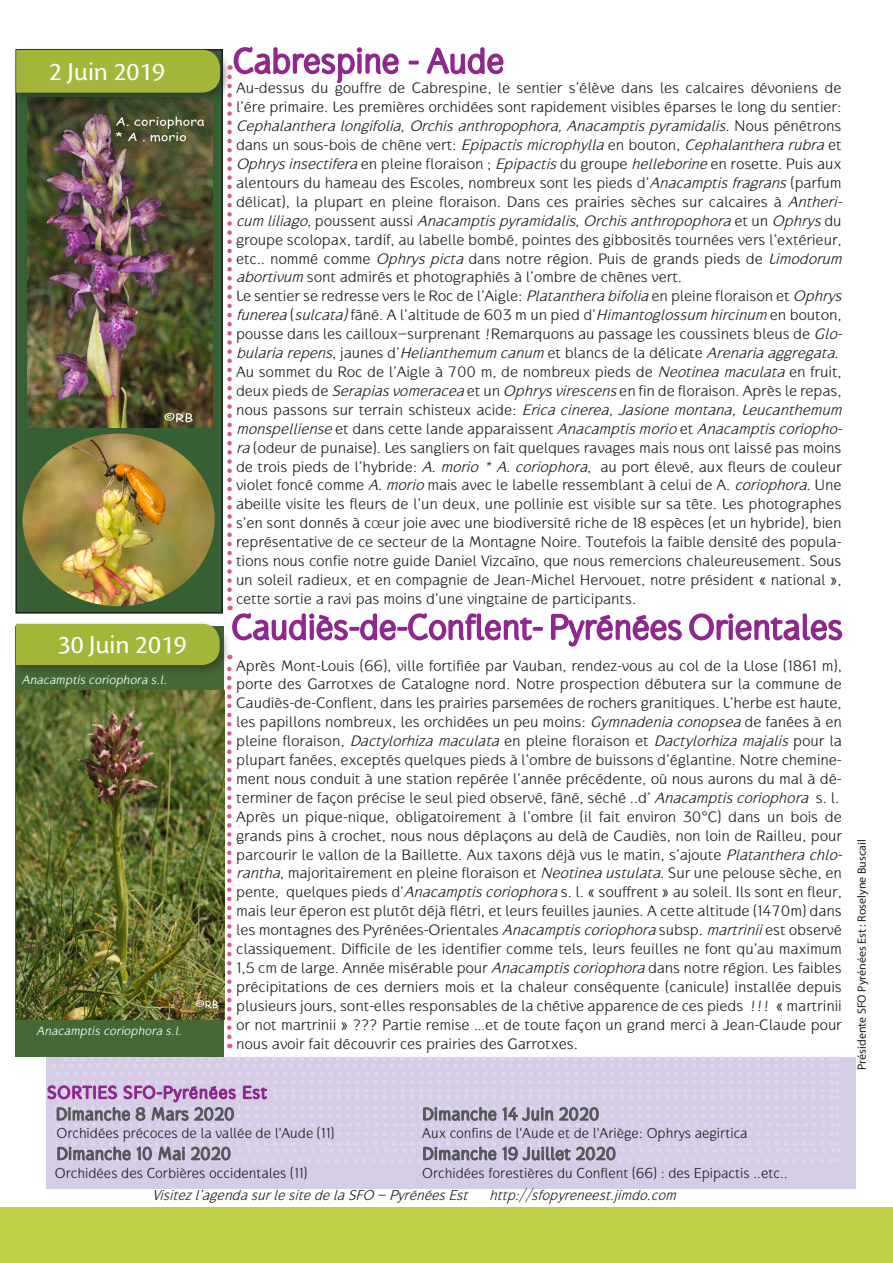
<style>
.page{position:relative;width:893px;height:1263px;background:#fff}
.page>*{position:absolute;margin:0;border:0;box-sizing:border-box;transform-origin:0 0}
.t1{font:27px "Cronos MM 408 18";color:#fff;scale:1.05 1}
.t2{font:15.75px/18.9px "Gauntlet Classic";letter-spacing:-.005em;color:#231f20;scale:1.05 1}
.t3{font:15px "Gauntlet Classic";color:#231f20}
.t4{font:italic 15px "Gauntlet Classic";color:#231f20}
.t5{font:italic 12.75px "Gauntlet Classic";color:#fff;scale:1.05 1}
.t6{font:12px "Myriad Pro";color:#231f20}
.s1{font-style:italic}
</style>
<div class="page">
<svg style="left:408px;top:60px;width:11px;height:5px"></svg>
<svg style="left:426px;top:47px;width:78px;height:28px"></svg>
<div style="left:0;top:1208px;width:893px;height:55px;background:#c0d147"></div>
<div style="left:46px;top:1057px;width:809px;height:131px;background:#d5cce5"></div>
<svg style="left:47px;top:1056px;width:792px;height:106px"></svg>
<div style="left:16px;top:50px;width:206px;height:563px;background:#375f34"></div>
<div style="left:15px;top:49px;width:208px;height:565px;border:2px solid #231f20"></div>
<div style="left:16px;top:626px;width:208px;height:430px;background:#456834"></div>
<img style="left:17px;top:691px;width:207px;height:329px">
<img style="left:27px;top:105px;width:186px;height:322px">
<div style="left:12px;top:46px;width:220px;height:59px;background:#231f20;opacity:.45"></div>
<div style="left:16px;top:50px;width:204px;height:43px;background:#a4b639"></div>
<div style="left:12px;top:620px;width:220px;height:58px;background:#231f20;opacity:.45"></div>
<div style="left:16px;top:624px;width:204px;height:41px;background:#a4b639"></div>
<svg style="left:550px;top:613px;width:293px;height:34px"></svg>
<img style="left:23px;top:433px;width:192px;height:173px">
<svg style="left:227px;top:46px;width:172px;height:553px"></svg>
<svg style="left:227px;top:605px;width:316px;height:432px"></svg>
<p class="t1" style="left:49px;top:57px;width:112px">2 Juin 2019</p>
<p class="t1" style="left:58px;top:631px;width:124px">30 Juin 2019</p>
<p class="t5" style="left:22px;top:672px;width:142px">Anacamptis coriophora s.l.</p>
<p class="t5" style="left:37px;top:1024px;width:142px">Anacamptis coriophora s.l.</p>
<p class="t2" style="left:236px;top:79px;width:583px">Au-dessus du gouffre de Cabrespine, le sentier s’élève dans les calcaires dévoniens de l’ére primaire. Les premières orchidées sont rapidement visibles éparses le long du sentier:<br><span class="s1">Cephalantheralongifolia,Orchisanthropophora,Anacamptispyramidalis</span>. N o u s p é n é t r o n s d a n s u n s o u s - b o i s d e c h ê n e v e rt : <span class="s1">Epipactismicrophylla</span>e n b o u t o n , <span class="s1">Cephalantherarubra</span>e t <span class="s1">Ophrysinsectifera</span>en pleine floraison ; <span class="s1">Epipactis</span>du groupe <span class="s1">helleborine</span>en rosette. Puis aux alentours du hameau des Escoles, nombreux sont les pieds d’<span class="s1">Anacamptisfragrans</span>(parfum délicat), la plupart en pleine floraison. Dans ces prairies sèches sur calcaires à <span class="s1">Antheri&shy;cum liliago</span>, p o u s s e n t a u s s i <span class="s1">Anacamptispyramidalis</span>, <span class="s1">Orchisanthropophora</span>e t u n <span class="s1">Ophrys</span>d u groupe scolopax, tardif, au labelle bombé, pointes des gibbosités tournées vers l’extérieur, etc.. nommé comme <span class="s1">Ophryspicta</span>dans notre région. Puis de grands pieds de <span class="s1">Limodorum abortivum</span> sont admirés et photographiés à l’ombre de chênes vert.</p>
<p class="t2" style="left:236px;top:287px;width:583px">Le sentier se redresse vers le Roc de l’Aigle: <span class="s1">Platantherabifolia</span>en pleine floraison et <span class="s1">Ophrys funerea</span>( <span class="s1">sulcata)</span>fâ n é . A l ’ a lt i t u d e d e 6 0 3 m u n p i e d d ’ <span class="s1">Himantoglossum hircinum</span> e n b o u t o n , pousse dans les cailloux–surprenant !Remarquons au passage les coussinets bleus de <span class="s1">Glo&shy;bulariarepens</span>, j a u n e s d ’ <span class="s1">Helianthemum canum</span> e t b l a n c s d e l a d é l i c a t e <span class="s1">Arenariaaggregata</span>.</p>
<p class="t2" style="left:236px;top:362px;width:583px">Au sommet du Roc de l’Aigle à 700 m, de nombreux pieds de <span class="s1">Neotineamaculata</span>en fruit, deux pieds de <span class="s1">Serapiasvomeracea</span>et un <span class="s1">Ophrysvirescens</span>en fin de floraison. Après le repas, n o u s p a s s o n s s u r t e r ra i n s c h i s t e u x a c i d e : <span class="s1">Ericacinerea,Jasionemontana,Leucanthemum monspelliense</span>e t d a n s c e t t e l a n d e a p p a r a i s s e n t <span class="s1">Anacamptismorio</span>e t <span class="s1">Anacamptiscoriopho&shy;ra</span>(odeur de punaise). Les sangliers on fait quelques ravages mais nous ont laissé pas moins de trois pieds de l’hybride: <span class="s1">A.morio* A.coriophora</span>, au port élevé, aux fleurs de couleur violet foncé comme <span class="s1">A.morio</span>mais avec le labelle ressemblant à celui de A. <span class="s1">coriophora.</span>Une abeille visite les fleurs de l’un deux, une pollinie est visible sur sa tête. Les photographes s’en sont donnés à cœur joie avec une biodiversité riche de 18 espèces (et un hybride), bien représentative de ce secteur de la Montagne Noire. Toutefois la faible densité des popula&shy;tions nous confie notre guide Daniel Vizcaïno, que nous remercions chaleureusement. Sous un soleil radieux, et en compagnie de Jean-Michel Hervouet, notre président « national », cette sortie a ravi pas moins d’une vingtaine de participants.</p>
<p class="t2" style="left:236px;top:656px;width:578px;text-align:justify">Après Mont-Louis (66), ville fortifiée par Vauban, rendez-vous au col de la Llose (1861 m), porte des Garrotxes de Catalogne nord. Notre prospection débutera sur la commune de Caudiès-de-Conflent, dans les prairies parsemées de rochers granitiques. L’herbe est haute, les papillons nombreux, les orchidées un peu moins: <span class="s1">Gymnadeniaconopsea</span>de fanées à en pleine floraison, <span class="s1">Dactylorhizamaculata</span>en pleine floraison et <span class="s1">Dactylorhizamajalis</span>pour la plupart fanées, exceptés quelques pieds à l’ombre de buissons d’églantine. Notre chemine&shy;ment nous conduit à une station repérée l’année précédente, où nous aurons du mal à dé&shy;terminer de façon précise le seul pied observé, fâné, séché ..d’ <span class="s1">Anacamptiscoriophora</span> s. l.</p>
<p class="t2" style="left:236px;top:807px;width:583px">Après un pique-nique, obligatoirement à l’ombre (il fait environ 30°C) dans un bois de grands pins à crochet, nous nous déplaçons au delà de Caudiès, non loin de Railleu, pour parcourir le vallon de la Baillette. Aux taxons déjà vus le matin, s’ajoute <span class="s1">Platantherachlo&shy;rantha</span>, majoritairement en pleine floraison et <span class="s1">Neotineaustulata</span>. Sur une pelouse sèche, en pente, quelques pieds d’<span class="s1">Anacamptiscoriophora</span>s. l. « souffrent » au soleil. Ils sont en fleur, mais leur éperon est plutôt déjà flétri, et leurs feuilles jaunies. A cette altitude (1470m) dans les montagnes des Pyrénées-Orientales <span class="s1">Anacamptiscoriophora</span>subsp. <span class="s1">martrinii</span>est observé classiquement. Difficile de les identifier comme tels, leurs feuilles ne font qu’au maximum 1,5 cm de large. Année misérable pour <span class="s1">Anacamptiscoriophora</span>dans notre région. Les faibles précipitations de ces derniers mois et la chaleur conséquente (canicule) installée depuis plusieurs jours, sont-elles responsables de la chétive apparence de ces pieds !!! « martrinii or not martrinii » ??? Partie remise …et de toute façon un grand merci à Jean-Claude pour nous avoir fait découvrir ces prairies des Garrotxes.</p>
<p class="t6" style="left:854px;top:1070px;width:232px;rotate:-90deg">Présidente SFO Pyrénées Est : Roselyne Buscail</p>
<p class="t3" style="left:56px;top:1124px;width:279px">Orchidées précoces de la vallée de l'Aude (11)</p>
<p class="t3" style="left:422px;top:1124px;width:327px">Aux confins de l'Aude et de l'Ariège: Ophrys aegirtica</p>
<p class="t3" style="left:55px;top:1164px;width:254px">Orchidées des Corbières occidentales (11)</p>
<p class="t3" style="left:422px;top:1164px;width:367px">Orchidées forestières du Conflent (66) : des Epipactis ..etc..</p>
<p class="t4" style="left:152px;top:1186px;width:530px">Visitezl’agendasurlesitedelaSFO –PyrénéesEst http://sfopyreneest.jimdo.com</p>
</div>
